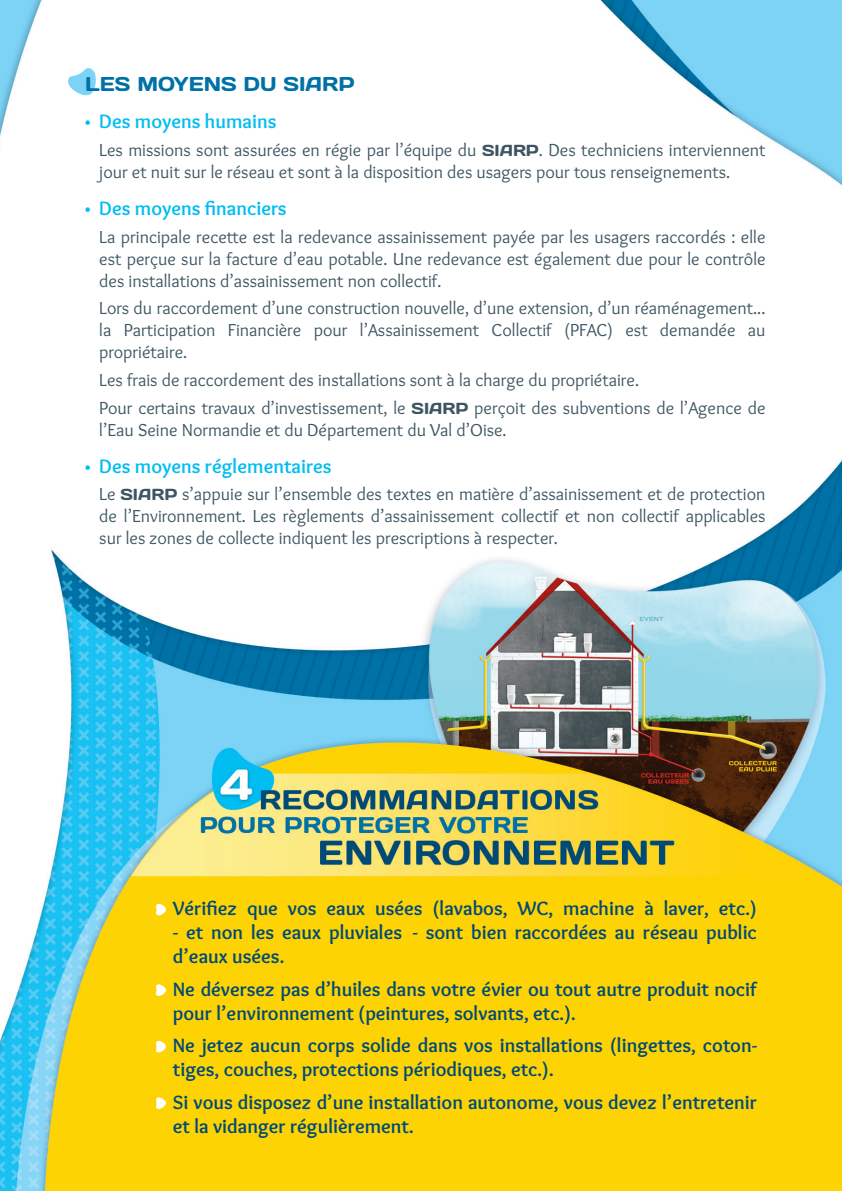
<style>
.page{position:relative;width:842px;height:1191px;background:#fff}
.page>*{position:absolute;margin:0;border:0;box-sizing:border-box;transform-origin:0 0}
.t1{font:700 20px/24px "Overlock";color:#004a76}
.t2{font:700 20px "Overlock";color:#01bdf2}
.t3{font:20px "Days";color:#0071a7}
.t4{font:18px/22px "Overlock";color:#3d5662;text-align:justify}
.s1{font-weight:400}
.s2{font-family:"Days";font-size:16px}
</style>
<div class="page">
<img style="left:0;top:0;width:842px;height:1191px">
<svg style="left:67px;top:67px;width:30px;height:31px"></svg>
<svg style="left:156px;top:904px;width:10px;height:11px"></svg>
<svg style="left:156px;top:984px;width:10px;height:12px"></svg>
<svg style="left:156px;top:1041px;width:10px;height:11px"></svg>
<svg style="left:156px;top:1097px;width:10px;height:12px"></svg>
<p class="t3" style="left:85px;top:71px;width:271px">LES MOYENS DU SIARP</p>
<p class="t2" style="left:85px;top:110px;width:193px"><span class="s1">•</span> Des moyens humains</p>
<p class="t4" style="left:99px;top:139px;width:668px">Les missions sont assurées en régie par l’équipe du <span class="s2">SIARP</span>. Des techniciens interviennent jour et nuit sur le réseau et sont à la disposition des usagers pour tous renseignements.</p>
<p class="t2" style="left:85px;top:196px;width:203px"><span class="s1">•</span> Des moyens financiers</p>
<p class="t4" style="left:99px;top:226px;width:668px">La principale recette est la redevance assainissement payée par les usagers raccordés : elle est perçue sur la facture d’eau potable. Une redevance est également due pour le contrôle des installations d’assainissement non collectif.</p>
<p class="t4" style="left:99px;top:297px;width:668px">Lors du raccordement d’une construction nouvelle, d’une extension, d’un réaménagement... la Participation Financière pour l’Assainissement Collectif (PFAC) est demandée au propriétaire.</p>
<p class="t4" style="left:99px;top:369px;width:541px">Les frais de raccordement des installations sont à la charge du propriétaire.</p>
<p class="t4" style="left:99px;top:397px;width:668px">Pour certains travaux d’investissement, le <span class="s2">SIARP</span> perçoit des subventions de l’Agence de l’Eau Seine Normandie et du Département du Val d’Oise.</p>
<p class="t2" style="left:85px;top:454px;width:248px"><span class="s1">•</span> Des moyens réglementaires</p>
<p class="t4" style="left:99px;top:483px;width:668px">Le <span class="s2">SIARP</span> s’appuie sur l’ensemble des textes en matière d’assainissement et de protection de l’Environnement. Les règlements d’assainissement collectif et non collectif applicables sur les zones de collecte indiquent les prescriptions à respecter.</p>
<p class="t1" style="left:173px;top:896px;width:585px">Vérifiez que vos eaux usées (lavabos, WC, machine à laver, etc.)</p>
<p class="t1" style="left:173px;top:920px;width:585px">- et non les eaux pluviales - sont bien raccordées au réseau public d’eaux usées.</p>
<p class="t1" style="left:173px;top:977px;width:585px">Ne déversez pas d’huiles dans votre évier ou tout autre produit nocif pour l’environnement (peintures, solvants, etc.).</p>
<p class="t1" style="left:173px;top:1033px;width:585px">Ne jetez aucun corps solide dans vos installations (lingettes, coton&shy;tiges, couches, protections périodiques, etc.).</p>
<p class="t1" style="left:173px;top:1090px;width:585px">Si vous disposez d’une installation autonome, vous devez l’entretenir et la vidanger régulièrement.</p>
</div>
